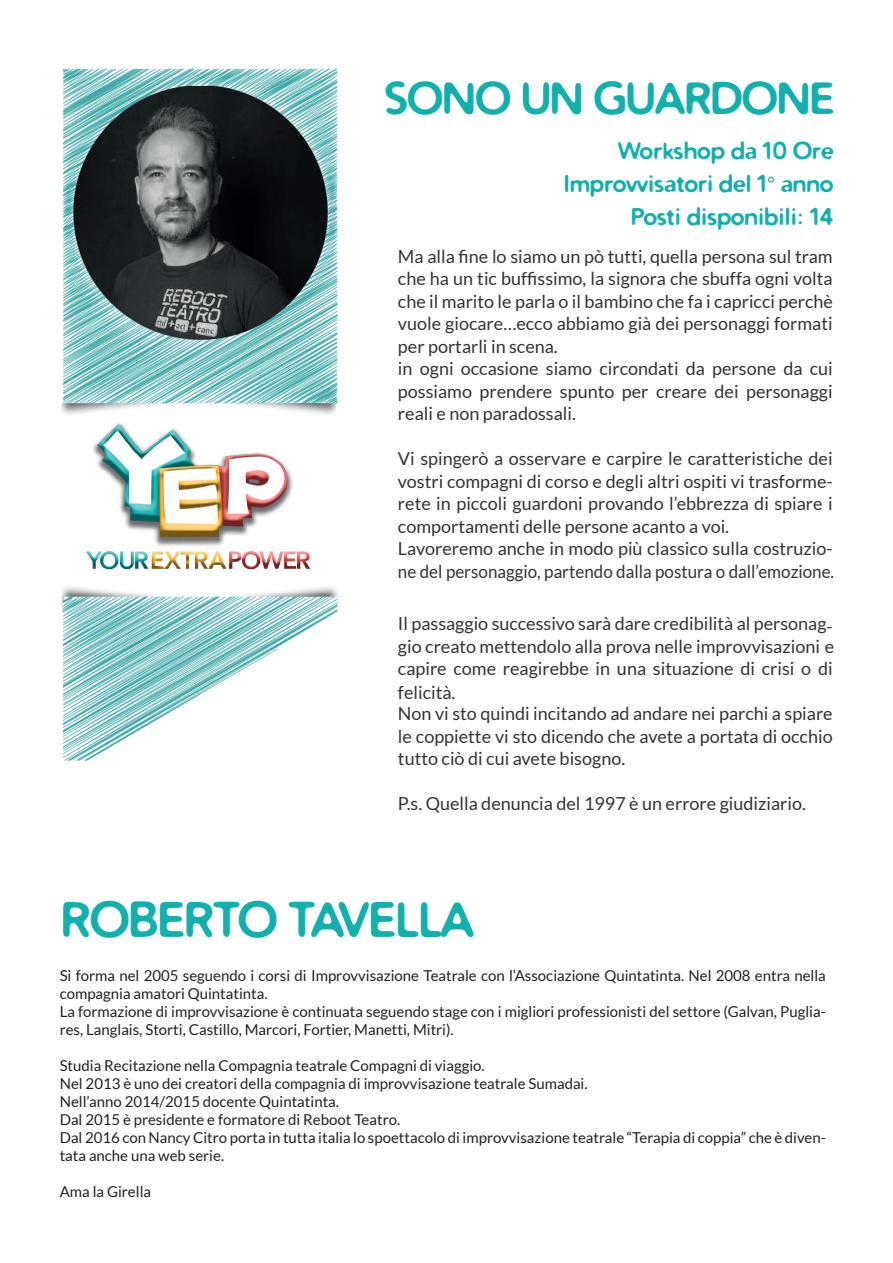
<style>
.page{position:relative;width:893px;height:1263px;background:#fff}
.page>*{position:absolute;margin:0;border:0;box-sizing:border-box;transform-origin:0 0}
.t1{font:700 46.5px "Distro";letter-spacing:.025em;color:#12b0ac}
.t2{font:700 42px "Distro";letter-spacing:.025em;color:#12b0ac}
.t3{font:700 22.5px/33px "Distro";letter-spacing:.025em;color:#12b0ac;text-align:right}
.t4{font:18px/22.5px "Lato";color:#303436}
.t5{font:15px/18px "Lato";color:#231f20}
.s1{font-family:"Myriad Pro";font-weight:400}
</style>
<div class="page">
<img style="left:61px;top:587px;width:278px;height:174px">
<img style="left:63px;top:69px;width:274px;height:335px">
<img style="left:61px;top:404px;width:274px;height:10px">
<img style="left:86px;top:423px;width:225px;height:147px">
<h2 class="t2" style="left:385px;top:70px;width:449px">SONO UN GUARDONE</h2>
<p class="t3" style="left:563px;top:134px;width:271px">Workshop da 10 Ore<br>Improvvisatori del 1<span class="s1">°</span> anno<br>Posti disponibili: 14</p>
<p class="t4" style="left:398px;top:245px;width:436px">Ma alla fine lo siamo un pò tutti, quella persona sul tram che ha un tic buffissimo, la signora che sbuffa ogni volta che il marito le parla o il bambino che fa i capricci perchè vuole giocare…ecco abbiamo già dei personaggi formati per portarli in scena.<br>in ogni occasione siamo circondati da persone da cui possiamo prendere spunto per creare dei personaggi reali e non paradossali.</p>
<p class="t4" style="left:398px;top:447px;width:438px">Vi spingerò a osservare e carpire le caratteristiche dei vostri compagni di corso e degli altri ospiti vi trasforme&shy;rete in piccoli guardoni provando l’ebbrezza di spiare i comportamenti delle persone acanto a voi.<br>Lavoreremo anche in modo più classico sulla costruzio&shy;ne del personaggio, partendo dalla postura o dall’emozione.</p>
<p class="t4" style="left:398px;top:612px;width:438px;line-height:23px;text-align:justify">Il passaggio successivo sarà dare credibilità al personag&shy;gio creato mettendolo alla prova nelle improvvisazioni e capire come reagirebbe in una situazione di crisi o di felicità.</p>
<p class="t4" style="left:398px;top:702px;width:436px;text-align:justify">Non vi sto quindi incitando ad andare nei parchi a spiare le coppiette vi sto dicendo che avete a portata di occhio tutto ciò di cui avete bisogno.</p>
<p class="t4" style="left:398px;top:792px;width:409px">P.s. Quella denuncia del 1997 è un errore giudiziario.</p>
<h1 class="t1" style="left:61px;top:889px;width:413px">ROBERTO TAVELLA</h1>
<p class="t5" style="left:60px;top:966px;width:768px">Si forma nel 2005 seguendo i corsi di Improvvisazione Teatrale con l’Associazione Quintatinta. Nel 2008 entra nella compagnia amatori Quintatinta.<br>La formazione di improvvisazione è continuata seguendo stage con i migliori professionisti del settore (Galvan, Puglia&shy;res, Langlais, Storti, Castillo, Marcori, Fortier, Manetti, Mitri).</p>
<p class="t5" style="left:60px;top:1056px;width:768px">Studia Recitazione nella Compagnia teatrale Compagni di viaggio.<br>Nel 2013 è uno dei creatori della compagnia di improvvisazione teatrale Sumadai.<br>Nell’anno 2014/2015 docente Quintatinta.<br>Dal 2015 è presidente e formatore di Reboot Teatro.<br>Dal 2016 con Nancy Citro porta in tutta italia lo spoettacolo di improvvisazione teatrale “Terapia di coppia” che è diven&shy;tata anche una web serie.</p>
<p class="t5" style="left:60px;top:1182px;width:93px">Ama la Girella</p>
</div>
